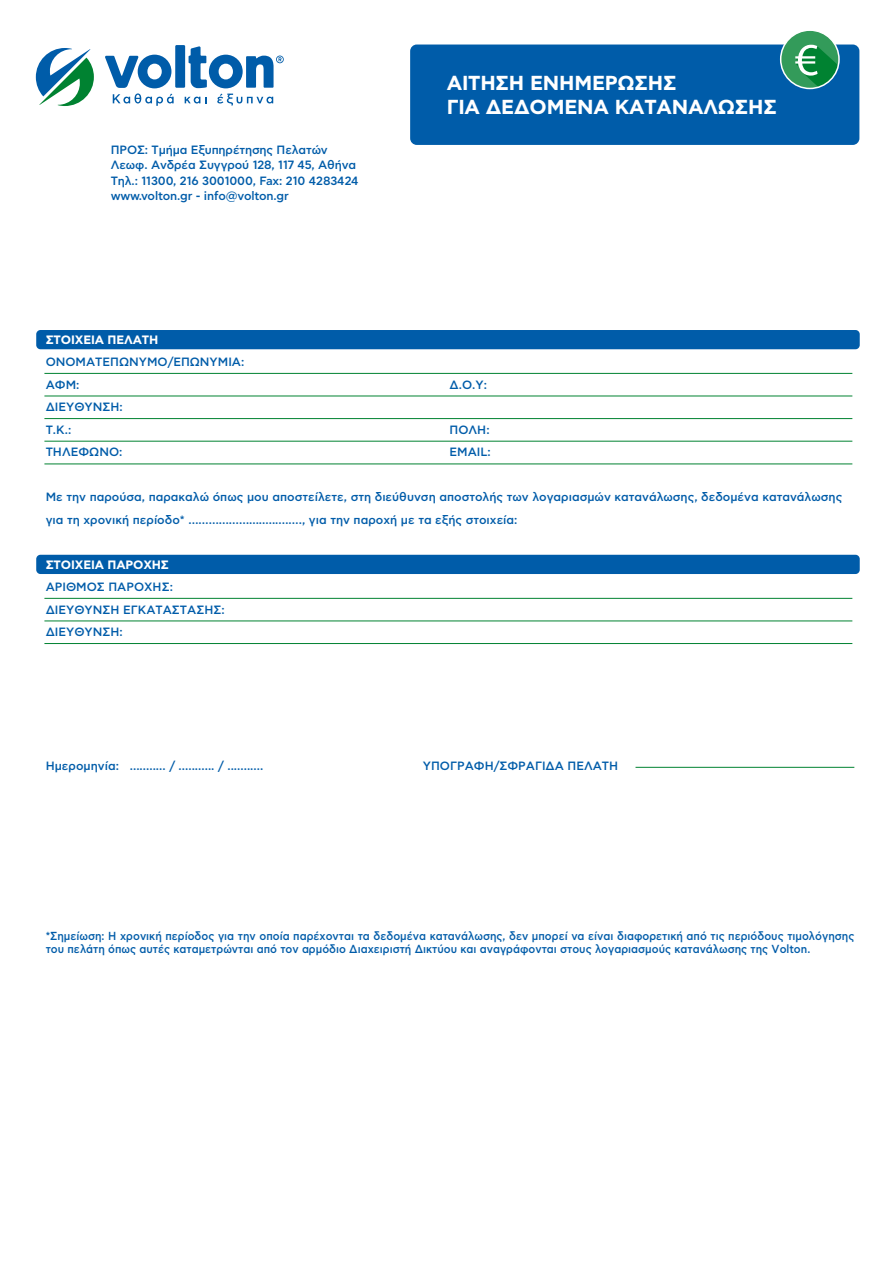
<style>
.page{position:relative;width:893px;height:1263px;background:#fff}
.page>*{position:absolute;margin:0;border:0;box-sizing:border-box;transform-origin:0 0}
.t1{font:700 20.25px/24.3px "CF Asty Std";letter-spacing:-.01em;color:#fff}
.t2{font:700 12.15px "CF Asty Std";letter-spacing:-.01em;color:#fff}
.t3{font:500 12px/22.5px "CF Asty Std";color:#005ca9}
.t4{font:500 11.7px/13.2px "CF Asty Std";color:#005ca9;scale:.94 1}
</style>
<div class="page">
<div style="left:410px;top:45px;width:449px;height:100px;background:#005ca9;border-radius:7px"></div>
<div style="left:175px;top:45px;width:10px;height:43px;background:#005ca9"></div>
<svg style="left:189px;top:46px;width:95px;height:42px"></svg>
<svg style="left:36px;top:48px;width:58px;height:58px"></svg>
<svg style="left:105px;top:55px;width:69px;height:51px"></svg>
<svg style="left:185px;top:97px;width:22px;height:6px"></svg>
<svg style="left:217px;top:94px;width:56px;height:12px"></svg>
<svg style="left:781px;top:30px;width:58px;height:58px"></svg>
<svg style="left:795px;top:45px;width:44px;height:43px;background:#399a69"></svg>
<div style="left:780px;top:29px;width:60px;height:60px;border:2px solid #fff;border-radius:50%"></div>
<div style="left:36px;top:330px;width:824px;height:19px;background:#005ca9"></div>
<div style="left:36px;top:555px;width:824px;height:19px;background:#005ca9"></div>
<hr style="left:44px;top:373px;width:808px;height:1px;background:#008231">
<hr style="left:44px;top:396px;width:808px;height:1px;background:#008231">
<hr style="left:44px;top:418px;width:808px;height:1px;background:#008231">
<hr style="left:44px;top:441px;width:808px;height:1px;background:#008231">
<hr style="left:44px;top:464px;width:808px;height:1px;background:#008231">
<hr style="left:44px;top:598px;width:808px;height:1px;background:#008231">
<hr style="left:44px;top:621px;width:808px;height:1px;background:#008231">
<hr style="left:44px;top:643px;width:808px;height:1px;background:#008231">
<hr style="left:636px;top:767px;width:218px;height:1px;background:#008231">
<p class="t3" style="left:111px;top:143px;width:249px;line-height:15.5px">ΠΡΟΣ: Τμήμα Εξυπηρέτησης Πελατών Λεωφ. Ανδρέα Συγγρού 128, 117 45, Αθήνα Τηλ.: 11300, 216 3001000, Fax: 210 4283424 www.volton.gr - info@volton.gr</p>
<p class="t2" style="left:46px;top:332px;width:114px">ΣΤΟΙΧΕΙΑ ΠΕΛΑΤΗ</p>
<p class="t3" style="left:46px;top:351px;width:200px">ΟΝΟΜΑΤΕΠΩΝΥΜΟ/ΕΠΩΝΥΜΙΑ:<br>ΑΦΜ:</p>
<p class="t3" style="left:46px;top:396px;width:79px">ΔΙΕΥΘΥΝΣΗ:<br>Τ.Κ.:</p>
<h1 class="t1" style="left:447px;top:72px;width:332px">ΑΙΤΗΣΗ ΕΝΗΜΕΡΩΣΗΣ<br>ΓΙΑ ΔΕΔΟΜΕΝΑ ΚΑΤΑΝΑΛΩΣΗΣ</h1>
<p class="t3" style="left:450px;top:374px;width:39px">Δ.Ο.Υ:</p>
<p class="t3" style="left:450px;top:419px;width:42px">ΠΟΛΗ:</p>
<p class="t3" style="left:46px;top:441px;width:78px">ΤΗΛΕΦΩΝΟ:</p>
<p class="t3" style="left:450px;top:441px;width:43px">EMAIL:</p>
<p class="t3" style="left:46px;top:486px;width:798px">Με την παρούσα, παρακαλώ όπως μου αποστείλετε, στη διεύθυνση αποστολής των λογαριασμών κατανάλωσης, δεδομένα κατανάλωσης για τη χρονική περίοδο* ……………….........……., για την παροχή με τα εξής στοιχεία:</p>
<p class="t2" style="left:46px;top:557px;width:125px">ΣΤΟΙΧΕΙΑ ΠΑΡΟΧΗΣ</p>
<p class="t3" style="left:46px;top:576px;width:181px">ΑΡΙΘΜΟΣ ΠΑΡΟΧΗΣ:<br>ΔΙΕΥΘΥΝΣΗ ΕΓΚΑΤΑΣΤΑΣΗΣ:<br>ΔΙΕΥΘΥΝΣΗ:</p>
<p class="t3" style="left:46px;top:755px;width:219px">Ημερομηνία: ........... / ........... / ...........</p>
<p class="t3" style="left:423px;top:755px;width:197px">ΥΠΟΓΡΑΦΗ/ΣΦΡΑΓΙΔΑ ΠΕΛΑΤΗ</p>
<p class="t4" style="left:46px;top:930px;width:862px">*Σημείωση: Η χρονική περίοδος για την οποία παρέχονται τα δεδομένα κατανάλωσης, δεν μπορεί να είναι διαφορετική από τις περιόδους τιμολόγησης του πελάτη όπως αυτές καταμετρώνται από τον αρμόδιο Διαχειριστή Δικτύου και αναγράφονται στους λογαριασμούς κατανάλωσης της Volton.</p>
</div>
